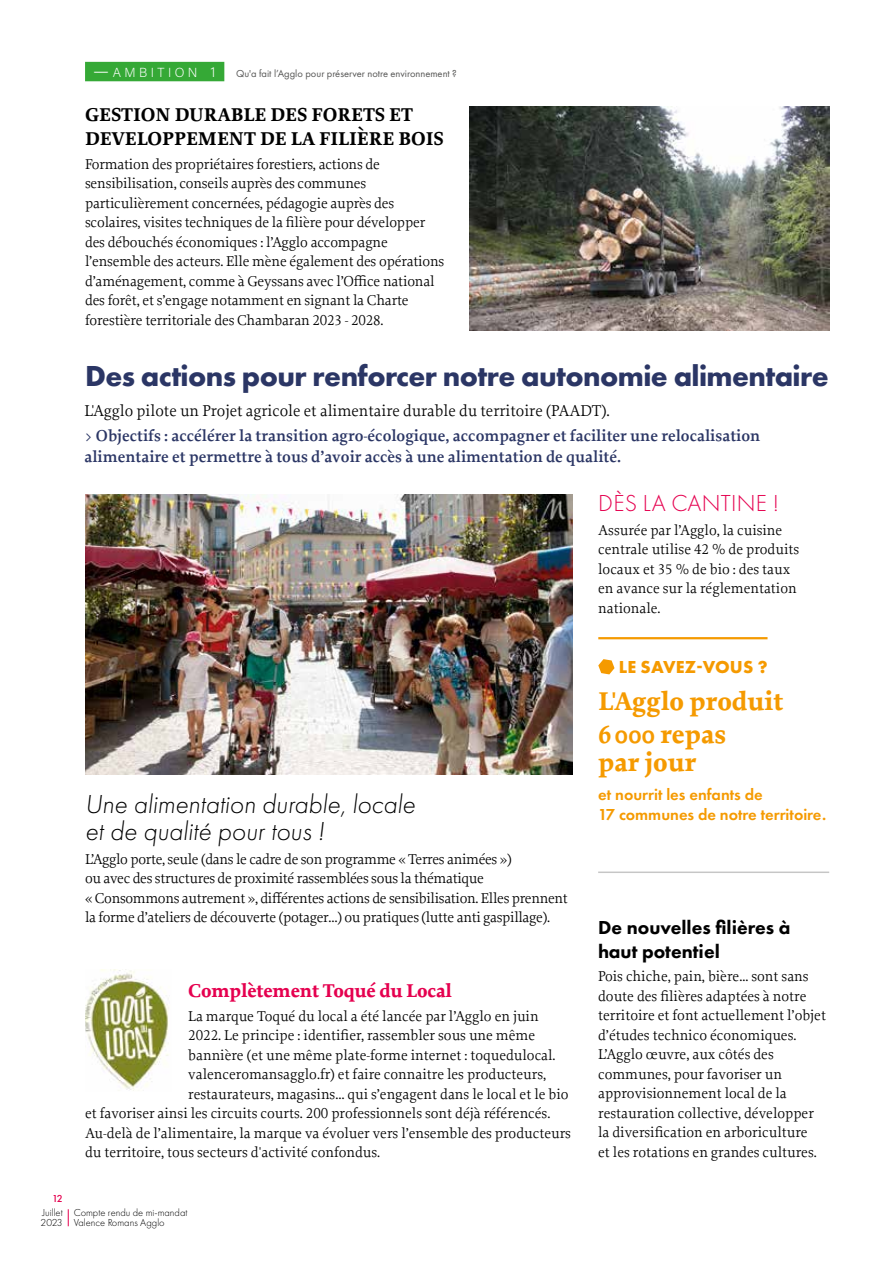
<style>
.page{position:relative;width:893px;height:1263px;background:#fff}
.page>*{position:absolute;margin:0;border:0;box-sizing:border-box;transform-origin:0 0}
.t1{font:700 30px "Futura PT";letter-spacing:-.02em;color:#2b3665}
.t2{font:italic 300 27px/27px "Futura PT";color:#000}
.t3{font:700 27px/32.5px "Proforma";color:#f59a00}
.t4{font:300 24px "Futura PT";letter-spacing:.01em;color:#e5004f}
.t5{font:700 19.5px/24px "Proforma";color:#000}
.t6{font:800 19.5px/23.4px "Futura PT";color:#000}
.t7{font:700 19.5px "Proforma";letter-spacing:-.01em;color:#e5004f}
.t8{font:700 18px "Futura PT";letter-spacing:.01em;color:#f59a00}
.t9{font:600 16.5px/21px "Proforma";color:#2b3665}
.t10{font:16.5px "Proforma";color:#000}
.t11{font:600 16.5px/19.8px "Futura PT";color:#f59a00}
.t12{font:15px/19.5px "Proforma";color:#000}
.t13{font:15px/19.5px "Proforma";letter-spacing:-.02em;color:#000}
.t14{font:13.05px "Acumin Variable Concept";letter-spacing:.26em;color:#fff}
.t15{font:300 10.5px/10.5px "Futura PT";color:#000}
.t16{font:10.5px "Futura PT";color:#575756}
.t17{font:500 10.5px "Futura PT";color:#e5004f}
.s1{font-size:18.75px}
.s2{font-size:14.55px}
</style>
<div class="page">
<svg style="left:68px;top:1209px;width:1px;height:17px"></svg>
<div style="left:85px;top:62px;width:139px;height:19px;background:#35a936"></div>
<hr style="left:598px;top:637px;width:169px;height:2px;background:#f59a00">
<svg style="left:598px;top:659px;width:16px;height:15px"></svg>
<img style="left:85px;top:494px;width:488px;height:281px">
<img style="left:85px;top:970px;width:84px;height:121px">
<img style="left:470px;top:106px;width:359px;height:225px">
<hr style="left:598px;top:871px;width:231px;height:2px;background:#c6c6c6">
<p class="t14" style="left:93px;top:63px;width:124px"><span class="s1">—</span>AMBITION <span class="s2">1</span></p>
<p class="t16" style="left:236px;top:67px;width:222px">Qu'a fait l’Agglo pour préserver notre environnement ?</p>
<h3 class="t5" style="left:85px;top:103px;width:360px">GESTION DURABLE DES FORETS ET<br>DEVELOPPEMENT DE LA FILIÈRE BOIS</h3>
<p class="t12" style="left:85px;top:154px;width:361px">Formation des propriétaires forestiers, actions de sensibilisation, conseils auprès des communes particulièrement concernées, pédagogie auprès des scolaires, visites techniques de la filière pour développer des débouchés économiques : l’Agglo accompagne l’ensemble des acteurs. Elle mène également des opérations d’aménagement, comme à Geyssans avec l’Office national des forêt, et s’engage notamment en signant la Charte forestière territoriale des Chambaran 2023 - 2028.</p>
<h1 class="t1" style="left:85px;top:357px;width:745px">Des actions pour renforcer notre autonomie alimentaire</h1>
<p class="t10" style="left:84px;top:401px;width:527px">L'Agglo pilote un Projet agricole et alimentaire durable du territoire (PAADT).</p>
<p class="t9" style="left:84px;top:425px;width:677px">&gt; Objectifs : accélérer la transition agro-écologique, accompagner et faciliter une relocalisation alimentaire et permettre à tous d’avoir accès à une alimentation de qualité.</p>
<h3 class="t4" style="left:598px;top:489px;width:182px">DÈS LA CANTINE !</h3>
<p class="t12" style="left:598px;top:520px;width:203px">Assurée par l’Agglo, la cuisine centrale utilise 42 % de produits locaux et 35 % de bio : des taux en avance sur la réglementation nationale.</p>
<h2 class="t2" style="left:85px;top:791px;width:332px">Une alimentation durable, locale et de qualité pour tous !</h2>
<p class="t13" style="left:85px;top:849px;width:484px">L’Agglo porte, seule (dans le cadre de son programme « Terres animées »)<br>ou avec des structures de proximité rassemblées sous la thématique<br>« Consommons autrement », différentes actions de sensibilisation. Elles prennent la forme d’ateliers de découverte (potager…) ou pratiques (lutte anti gaspillage).</p>
<h3 class="t7" style="left:188px;top:978px;width:265px">Complètement Toqué du Local</h3>
<p class="t12" style="left:188px;top:1006px;width:352px">La marque Toqué du local a été lancée par l’Agglo en juin</p>
<p class="t12" style="left:188px;top:1025px;width:348px">2022. Le principe : identifier, rassembler sous une même</p>
<p class="t12" style="left:188px;top:1045px;width:369px">bannière (et une même plate-forme internet : toquedulocal.</p>
<p class="t12" style="left:188px;top:1064px;width:359px">valenceromansagglo.fr) et faire connaitre les producteurs,</p>
<p class="t12" style="left:188px;top:1084px;width:382px">restaurateurs, magasins… qui s’engagent dans le local et le bio</p>
<p class="t12" style="left:85px;top:1103px;width:467px">et favoriser ainsi les circuits courts. 200 professionnels sont déjà référencés.</p>
<p class="t12" style="left:85px;top:1123px;width:487px">Au-delà de l’alimentaire, la marque va évoluer vers l’ensemble des producteurs</p>
<p class="t12" style="left:85px;top:1142px;width:297px">du territoire, tous secteurs d'activité confondus.</p>
<p class="t17" style="left:52px;top:1192px;width:12px">12</p>
<p class="t15" style="left:41px;top:1207px;width:24px">Juillet<br>2023</p>
<p class="t15" style="left:74px;top:1207px;width:115px">Compte rendu de mi-mandat<br>Valence Romans Agglo</p>
<p class="t8" style="left:619px;top:656px;width:150px">LE SAVEZ-VOUS ?</p>
<h2 class="t3" style="left:598px;top:685px;width:187px">L'Agglo produit<br>6 000 repas</h2>
<h2 class="t3" style="left:598px;top:746px;width:100px">par jour</h2>
<p class="t11" style="left:598px;top:784px;width:229px">et nourrit les enfants de<br>17 communes de notre territoire.</p>
<h3 class="t6" style="left:598px;top:916px;width:194px">De nouvelles filières à haut potentiel</h3>
<p class="t12" style="left:598px;top:966px;width:229px">Pois chiche, pain, bière... sont sans doute des filières adaptées à notre territoire et font actuellement l’objet d’études technico économiques.<br>L’Agglo œuvre, aux côtés des communes, pour favoriser un approvisionnement local de la restauration collective, développer la diversification en arboriculture<br>et les rotations en grandes cultures.</p>
</div>
